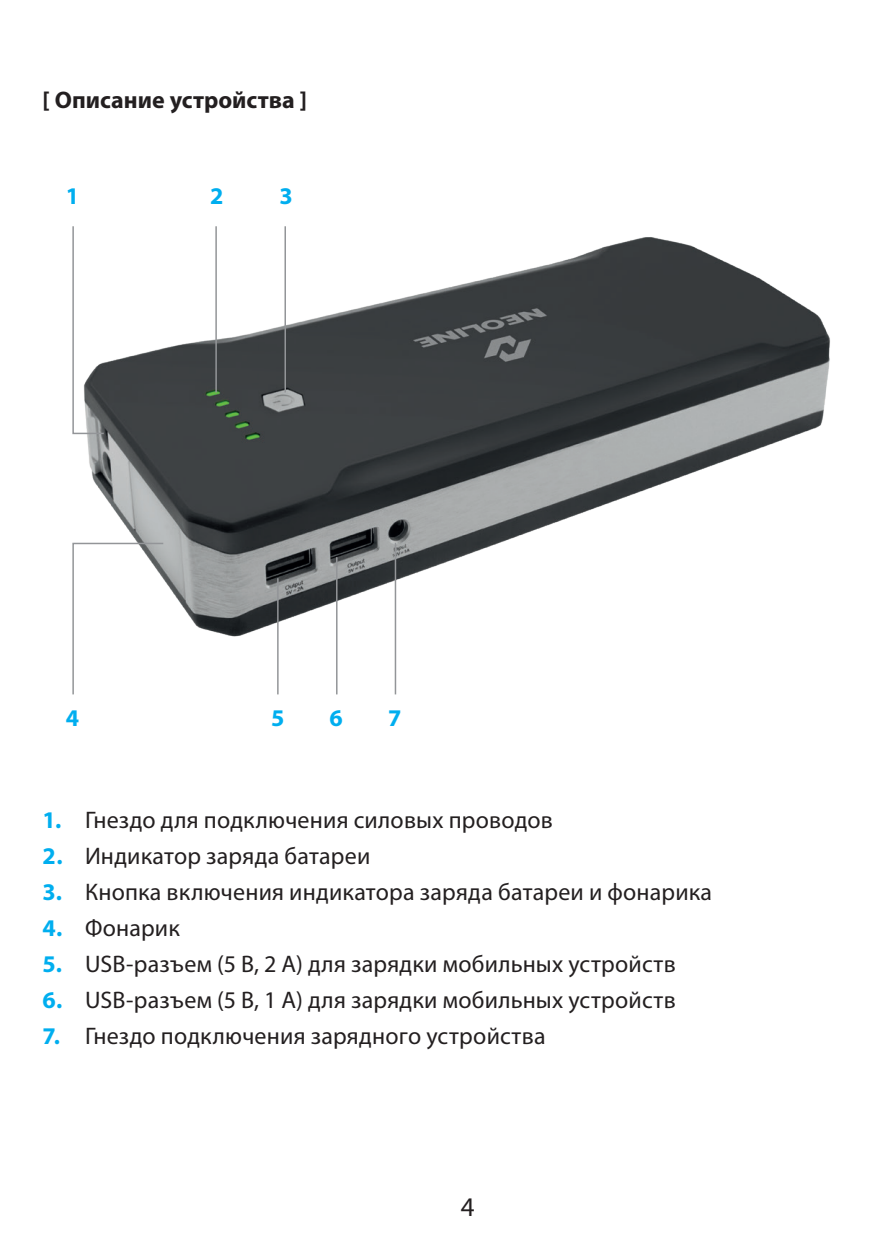
<style>
.page{position:relative;width:893px;height:1259px;background:#fff}
.page>*{position:absolute;margin:0;border:0;box-sizing:border-box;transform-origin:0 0}
.t1{font:27px "Myriad Pro";color:#231f20}
.t2{font:24px "Myriad Pro";letter-spacing:.01em;color:#231f20}
.H1{font:700 24px "Myriad Pro";color:#231f20}
.TEXT_FIRST{font:700 24px "Myriad Pro";color:#00aeef}
.s1{font-weight:700;color:#00aeef}
</style>
<div class="page">
<img style="left:87px;top:237px;width:743px;height:458px">
<svg style="left:72px;top:542px;width:93px;height:153px"></svg>
<svg style="left:72px;top:226px;width:33px;height:209px"></svg>
<hr style="left:215px;top:226px;width:2px;height:166px;background:#939598">
<hr style="left:284px;top:226px;width:2px;height:166px;background:#939598">
<hr style="left:336px;top:557px;width:2px;height:137px;background:#939598">
<hr style="left:277px;top:578px;width:2px;height:116px;background:#939598">
<hr style="left:395px;top:543px;width:1px;height:151px;background:#939598">
<p class="H1" style="left:43px;top:84px;width:266px">[ Описание устройства ]</p>
<p class="TEXT_FIRST" style="left:66px;top:180px;width:15px">1</p>
<p class="TEXT_FIRST" style="left:210px;top:180px;width:15px">2</p>
<p class="TEXT_FIRST" style="left:279px;top:180px;width:15px">3</p>
<p class="TEXT_FIRST" style="left:66px;top:702px;width:15px">4</p>
<p class="TEXT_FIRST" style="left:271px;top:702px;width:15px">5</p>
<p class="TEXT_FIRST" style="left:329px;top:702px;width:15px">6</p>
<p class="TEXT_FIRST" style="left:388px;top:702px;width:15px">7</p>
<p class="t2" style="left:43px;top:805px;width:512px"><span class="s1">1.</span> Гнездо для подключения силовых проводов</p>
<p class="t2" style="left:43px;top:841px;width:329px"><span class="s1">2.</span> Индикатор заряда батареи</p>
<p class="t2" style="left:43px;top:877px;width:671px"><span class="s1">3.</span> Кнопка включения индикатора заряда батареи и фонарика</p>
<p class="t2" style="left:43px;top:913px;width:139px"><span class="s1">4.</span> Фонарик</p>
<p class="t2" style="left:43px;top:949px;width:635px"><span class="s1">5.</span> USB-разъем (5 В, 2 А) для зарядки мобильных устройств</p>
<p class="t2" style="left:43px;top:985px;width:635px"><span class="s1">6.</span> USB-разъем (5 В, 1 А) для зарядки мобильных устройств</p>
<p class="t2" style="left:43px;top:1021px;width:505px"><span class="s1">7.</span> Гнездо подключения зарядного устройства</p>
<p class="t1" style="left:461px;top:1190px;width:15px">4</p>
</div>
